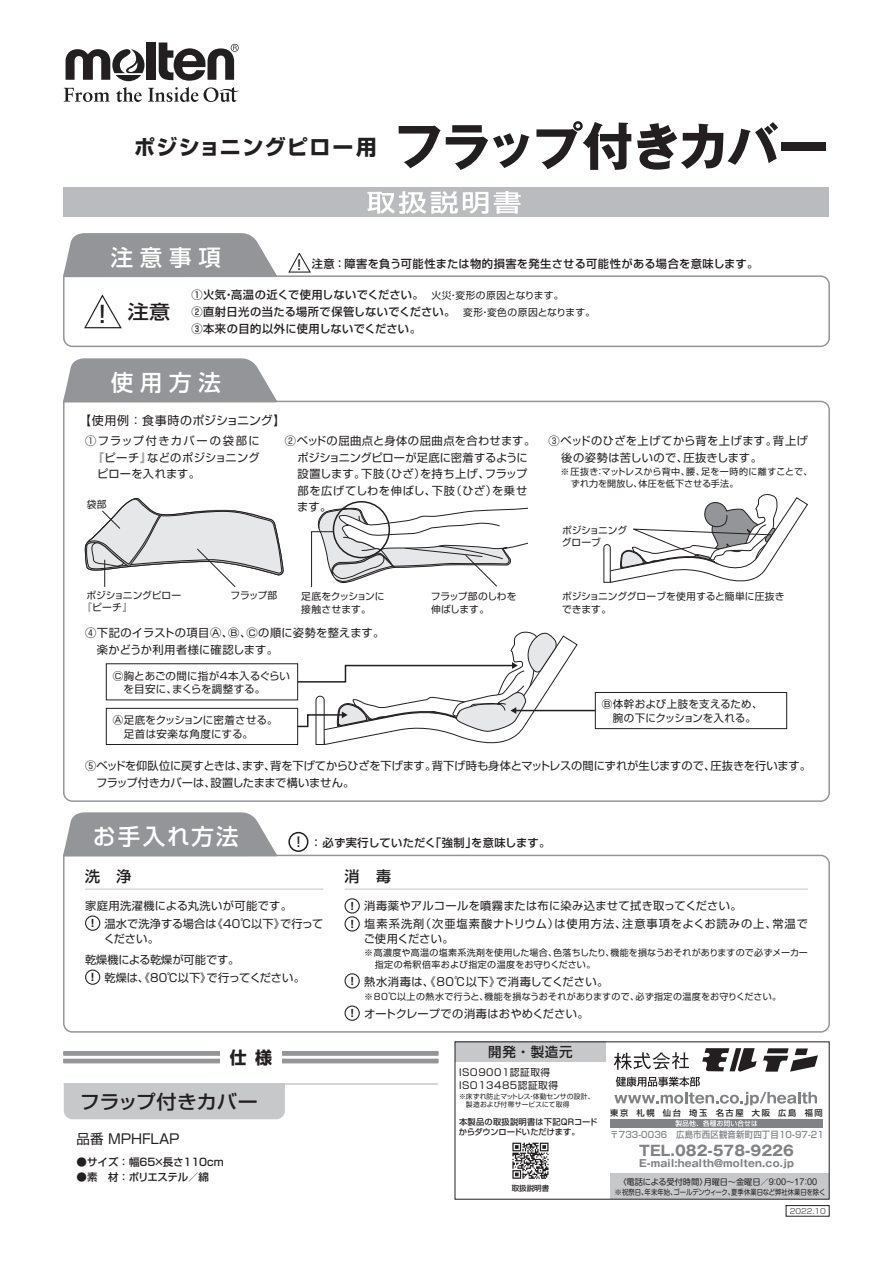
<style>
.page{position:relative;width:893px;height:1263px;background:#fff}
.page>*{position:absolute;margin:0;border:0;box-sizing:border-box;transform-origin:0 0}
.t1{font:700 51px "Gothic MB101 Pr 5";letter-spacing:-.055em;color:#231f20}
.t2{font:500 22.5px "Shin Go Pr 5";letter-spacing:.3em;color:#fff}
.t3{font:700 21px "Shin Go Pr 5";letter-spacing:.07em;color:#231f20}
.t4{font:500 19.2px "Shin Go Pr 5";color:#231f20;scale:1.1 1}
.t5{font:500 19.05px "Shin Go Pr 5";color:#231f20;scale:1.05 1}
.t6{font:700 16.95px "Shin Go Pr 5";color:#231f20}
.t7{font:500 15px "Shin Go Pr 5";color:#231f20}
.t8{font:700 14.25px "Gothic MB101 Pr 5";color:#808285}
.t9{font:13.5px "Shin Go Pr 5";color:#231f20}
.t10{font:500 13.5px "Shin Go Pr 5";color:#231f20}
.t11{font:12px "Shin Go Pr 5";letter-spacing:.015em;color:#231f20}
.t12{font:11.25px/16.5px "Shin Go Pr 5";letter-spacing:.01em;color:#231f20}
.t13{font:500 11.25px/17.2px "Shin Go Pr 5";letter-spacing:.03em;color:#231f20}
.t14{font:11.25px/18px "Shin Go Pr 5";letter-spacing:.04em;color:#231f20}
.t15{font:11.25px/16.5px "Shin Go Pr 5";letter-spacing:-.015em;color:#231f20}
.t16{font:11.25px/21px "Shin Go Pr 5";letter-spacing:-.01em;color:#231f20}
.t17{font:11.25px "Shin Go Pr 5";letter-spacing:.13em;color:#231f20}
.t18{font:10.5px/13.5px "Shin Go Pr 5";letter-spacing:.015em;color:#231f20}
.t19{font:500 10.5px "Shin Go Pr 5";color:#231f20}
.t20{font:700 10.35px/18px "Shin Go Pr 5";color:#231f20}
.t21{font:700 10.05px "Gothic MB101 Pr 5";letter-spacing:.02em;color:#808285}
.t22{font:9.75px/12.8px "Shin Go Pr 5";letter-spacing:.005em;color:#231f20}
.t23{font:9.75px/13.5px "Shin Go Pr 5";letter-spacing:.05em;color:#231f20}
.t24{font:9.75px/12.8px "Shin Go Pr 5";letter-spacing:-.025em;color:#231f20}
.t25{font:9px/12px "Shin Go Pr 5";letter-spacing:.025em;color:#231f20}
.t26{font:500 9px "Shin Go Pr 5";letter-spacing:.02em;color:#808285;scale:.94 1}
.t27{font:500 8.25px/10.5px "Shin Go Pr 5";letter-spacing:.005em;color:#231f20}
.t28{font:8.25px "Shin M Go Pr 6";color:#231f20}
.t29{font:500 8.25px "Shin Go Pr 5";letter-spacing:.2em;color:#231f20}
.t30{font:7.5px "Shin M Go Pr 6";letter-spacing:-.02em;color:#231f20}
.t31{font:300 7.5px "Shin Go Pr 5";color:#231f20}
.t32{font:500 7.5px "Shin Go Pr 5";color:#231f20}
.t33{font:6.75px/8.2px "Shin Go Pr 5";letter-spacing:.02em;color:#231f20}
.s1{font-size:13.5px}
.s2{font-size:23.1px}
.s3{font-weight:400;font-size:9.75px}
</style>
<div class="page">
<svg style="left:288px;top:253px;width:23px;height:20px"></svg>
<svg style="left:63px;top:233px;width:214px;height:42px;background:#9c9ea1"></svg>
<svg style="left:63px;top:275px;width:767px;height:73px"></svg>
<svg style="left:63px;top:812px;width:214px;height:42px;background:#9d9fa1"></svg>
<svg style="left:63px;top:854px;width:767px;height:179px"></svg>
<svg style="left:63px;top:358px;width:214px;height:42px;background:#9d9fa1"></svg>
<svg style="left:63px;top:400px;width:767px;height:402px"></svg>
<div style="left:64px;top:187px;width:765px;height:30px;background:#babbbe"></div>
<svg style="left:367px;top:191px;width:121px;height:23px"></svg>
<svg style="left:494px;top:191px;width:27px;height:23px"></svg>
<div style="left:64px;top:1085px;width:221px;height:34px;background:#c7c8ca"></div>
<hr style="left:64px;top:1083px;width:374px;height:2px;background:#c7c8ca">
<svg style="left:63px;top:1051px;width:376px;height:5px;background:#97999c"></svg>
<hr style="left:63px;top:1059px;width:376px;height:4px;background:#939598">
<div style="left:220px;top:1045px;width:62px;height:24px;background:#fff"></div>
<svg style="left:83px;top:294px;width:40px;height:35px"></svg>
<svg style="left:85px;top:915px;width:15px;height:16px"></svg>
<svg style="left:85px;top:969px;width:15px;height:16px"></svg>
<hr style="left:85px;top:888px;width:238px;height:2px;background:#d7d8da">
<svg style="left:345px;top:898px;width:15px;height:33px"></svg>
<svg style="left:345px;top:973px;width:15px;height:15px"></svg>
<svg style="left:345px;top:1005px;width:15px;height:16px"></svg>
<hr style="left:345px;top:888px;width:463px;height:2px;background:#d7d8da">
<div style="left:106px;top:708px;width:192px;height:37px;border:1px solid #231f20"></div>
<div style="left:595px;top:692px;width:192px;height:37px;border:1px solid #231f20"></div>
<hr style="left:515px;top:710px;width:80px;height:1px;background:#231f20">
<svg style="left:311px;top:507px;width:216px;height:80px"></svg>
<svg style="left:603px;top:494px;width:205px;height:93px"></svg>
<div style="left:288px;top:832px;width:20px;height:20px;border:2px solid #231f20;border-radius:50%"></div>
<svg style="left:85px;top:496px;width:199px;height:91px"></svg>
<svg style="left:296px;top:631px;width:282px;height:120px"></svg>
<svg style="left:66px;top:49px;width:78px;height:32px"></svg>
<div style="left:146px;top:42px;width:9px;height:38px;background:#231f20"></div>
<svg style="left:159px;top:43px;width:80px;height:38px"></svg>
<svg style="left:64px;top:88px;width:46px;height:14px"></svg>
<svg style="left:116px;top:87px;width:26px;height:15px"></svg>
<svg style="left:148px;top:87px;width:91px;height:15px"></svg>
<div style="left:786px;top:1205px;width:43px;height:11px;border:1px solid #231f20"></div>
<div style="left:610px;top:1174px;width:219px;height:25px;background:#c7c8ca"></div>
<div style="left:455px;top:1042px;width:151px;height:20px;background:#c7c8ca"></div>
<div style="left:610px;top:1119px;width:213px;height:9px;background:#808285"></div>
<svg style="left:675px;top:1120px;width:82px;height:6px"></svg>
<svg style="left:614px;top:1048px;width:204px;height:57px"></svg>
<svg style="left:512px;top:1143px;width:37px;height:36px"></svg>
<h3 class="t3" style="left:134px;top:130px;width:244px">ポジショニングピロー用</h3>
<h1 class="t1" style="left:393px;top:104px;width:438px">フラップ付きカバー</h1>
<h2 class="t2" style="left:111px;top:239px;width:112px">注意事項</h2>
<p class="t13" style="left:293px;top:254px;width:467px"><span class="s1">！</span>注意：障害を負う可能性または物的損害を発生させる可能性がある場合を意味します。</p>
<h3 class="t4" style="left:91px;top:296px;width:74px"><span class="s2">！</span> 注意</h3>
<p class="t13" style="left:191px;top:285px;width:405px">①火気・高温の近くで使用しないでください。　<span class="s3">火災・変形の原因となります。<br></span>②直射日光の当たる場所で保管しないでください。　<span class="s3">変形・変色の原因となります。<br></span>③本来の目的以外に使用しないでください。</p>
<h2 class="t2" style="left:111px;top:364px;width:112px">使用方法</h2>
<p class="t11" style="left:79px;top:411px;width:208px">【使用例：食事時のポジショニング】</p>
<p class="t17" style="left:85px;top:431px;width:176px">①フラップ付きカバーの袋部に</p>
<p class="t12" style="left:92px;top:448px;width:169px">『ピーチ』などのポジショニング</p>
<p class="t12" style="left:97px;top:464px;width:104px">ピローを入れます。</p>
<p class="t22" style="left:87px;top:497px;width:21px">袋部</p>
<p class="t12" style="left:297px;top:431px;width:239px;text-indent:-12px">②ベッドの屈曲点と身体の屈曲点を合わせます。ポジショニングピローが足底に密着するように設置します。下肢（ひざ）を持ち上げ、フラップ部を広げてしわを伸ばし、下肢（ひざ）を乗せます。</p>
<p class="t14" style="left:561px;top:431px;width:248px;line-height:16.5px;text-indent:-13px">③ベッドのひざを上げてから背を上げます。背上げ後の姿勢は苦しいので、圧抜きします。</p>
<p class="t25" style="left:571px;top:465px;width:243px;text-indent:-10px">※圧抜き：マットレスから背中、腰、足を一時的に離すことで、ずれ力を開放し、体圧を低下させる手法。</p>
<p class="t22" style="left:562px;top:523px;width:67px">ポジショニンググローブ</p>
<p class="t22" style="left:87px;top:588px;width:96px">ポジショニングピロー</p>
<p class="t22" style="left:230px;top:588px;width:48px">フラップ部</p>
<p class="t22" style="left:82px;top:600px;width:52px">『ピーチ』</p>
<p class="t22" style="left:301px;top:589px;width:85px">足底をクッションに接触させます。</p>
<p class="t24" style="left:431px;top:589px;width:87px">フラップ部のしわを伸ばします。</p>
<p class="t22" style="left:562px;top:589px;width:224px">ポジショニンググローブを使用すると簡単に圧抜きできます。</p>
<p class="t12" style="left:85px;top:624px;width:301px">④下記のイラストの項目Ⓐ、Ⓑ、Ⓒの順に姿勢を整えます。　楽かどうか利用者様に確認します。</p>
<p class="t18" style="left:113px;top:668px;width:179px">Ⓒ胸とあごの間に指が4本入るぐらい　を目安に、まくらを調整する。</p>
<p class="t18" style="left:113px;top:712px;width:166px">Ⓐ足底をクッションに密着させる。　足首は安楽な角度にする。</p>
<p class="t18" style="left:602px;top:697px;width:162px">Ⓑ体幹および上肢を支えるため、　腕の下にクッションを入れる。</p>
<p class="t15" style="left:85px;top:757px;width:728px">⑤ベッドを仰臥位に戻すときは、まず、背を下げてからひざを下げます。背下げ時も身体とマットレスの間にずれが生じますので、圧抜きを行います。　フラップ付きカバーは、設置したままで構いません。</p>
<h2 class="t2" style="left:93px;top:818px;width:147px">お手入れ方法</h2>
<h3 class="t7" style="left:85px;top:864px;width:48px">洗　浄</h3>
<p class="t13" style="left:292px;top:833px;width:260px"><span class="s1">！</span>：必ず実行していただく｢強制｣を意味します。</p>
<h3 class="t7" style="left:344px;top:864px;width:48px">消　毒</h3>
<p class="t12" style="left:105px;top:895px;width:220px;line-height:18px;text-indent:-19px">家庭用洗濯機による丸洗いが可能です。<br>温水で洗浄する場合は《40℃以下》で行って</p>
<p class="t16" style="left:85px;top:927px;width:156px;text-indent:19px">ください。<br>乾燥機による乾燥が可能です。</p>
<p class="t16" style="left:105px;top:966px;width:202px">乾燥は、《80℃以下》で行ってください。</p>
<p class="t20" style="left:88px;top:913px;width:12px">！</p>
<p class="t20" style="left:88px;top:967px;width:12px">！</p>
<h3 class="t6" style="left:230px;top:1044px;width:44px">仕様</h3>
<h3 class="t5" style="left:80px;top:1086px;width:171px">フラップ付きカバー</h3>
<p class="t9" style="left:77px;top:1127px;width:104px">品番 MPHFLAP</p>
<p class="t19" style="left:77px;top:1153px;width:170px">●サイズ：幅65×長さ110cm　　</p>
<p class="t19" style="left:77px;top:1168px;width:134px">●素　材：ポリエステル／綿</p>
<p class="t20" style="left:347px;top:896px;width:12px">！！</p>
<p class="t20" style="left:347px;top:971px;width:12px">！</p>
<p class="t20" style="left:347px;top:1003px;width:12px">！</p>
<p class="t14" style="left:364px;top:895px;width:445px">消毒薬やアルコールを噴霧または布に染み込ませて拭き取ってください。<br>塩素系洗剤（次亜塩素酸ナトリウム）は使用方法、注意事項をよくお読みの上、常温で</p>
<p class="t12" style="left:364px;top:929px;width:92px">ご使用ください。</p>
<p class="t25" style="left:375px;top:946px;width:435px;text-indent:-11px">※高濃度や高温の塩素系洗剤を使用した場合、色落ちしたり、機能を損なうおそれがありますので必ずメーカー指定の希釈倍率および指定の温度をお守りください。</p>
<p class="t14" style="left:364px;top:972px;width:246px">熱水消毒は、《80℃以下》で消毒してください。</p>
<p class="t25" style="left:364px;top:989px;width:418px">※80℃以上の熱水で行うと、機能を損なうおそれがありますので、必ず指定の温度をお守りください。</p>
<p class="t12" style="left:364px;top:1004px;width:226px">オートクレープでの消毒はおやめください。</p>
<p class="t10" style="left:488px;top:1041px;width:86px">開発・製造元</p>
<p class="t23" style="left:459px;top:1064px;width:101px">ISO9001認証取得<br>ISO13485認証取得</p>
<p class="t33" style="left:466px;top:1091px;width:130px;text-indent:-7px">※床ずれ防止マットレス・体動センサの設計、製造および付帯サービスにて取得</p>
<p class="t27" style="left:459px;top:1115px;width:140px">本製品の取扱説明書は下記QRコードからダウンロードいただけます。</p>
<p class="t32" style="left:512px;top:1182px;width:39px">取扱説明書</p>
<p class="t29" style="left:610px;top:1106px;width:214px">東京 札幌 仙台 埼玉 名古屋 大阪 広島 福岡</p>
<p class="t26" style="left:610px;top:1127px;width:229px">〒733-0036　広島市西区観音新町四丁目10-97-21</p>
<p class="t8" style="left:639px;top:1138px;width:156px">TEL.082-578-9226</p>
<p class="t21" style="left:639px;top:1155px;width:156px">E-mail:health@molten.co.jp</p>
<p class="t28" style="left:618px;top:1175px;width:200px">〈電話による受付時間〉月曜日～金曜日／9：00～17：00</p>
<p class="t30" style="left:615px;top:1186px;width:212px">※祝祭日、年末年始、ゴールデンウィーク、夏季休業日など弊社休業日を除く</p>
<p class="t31" style="left:790px;top:1205px;width:38px">2022.10</p>
</div>
